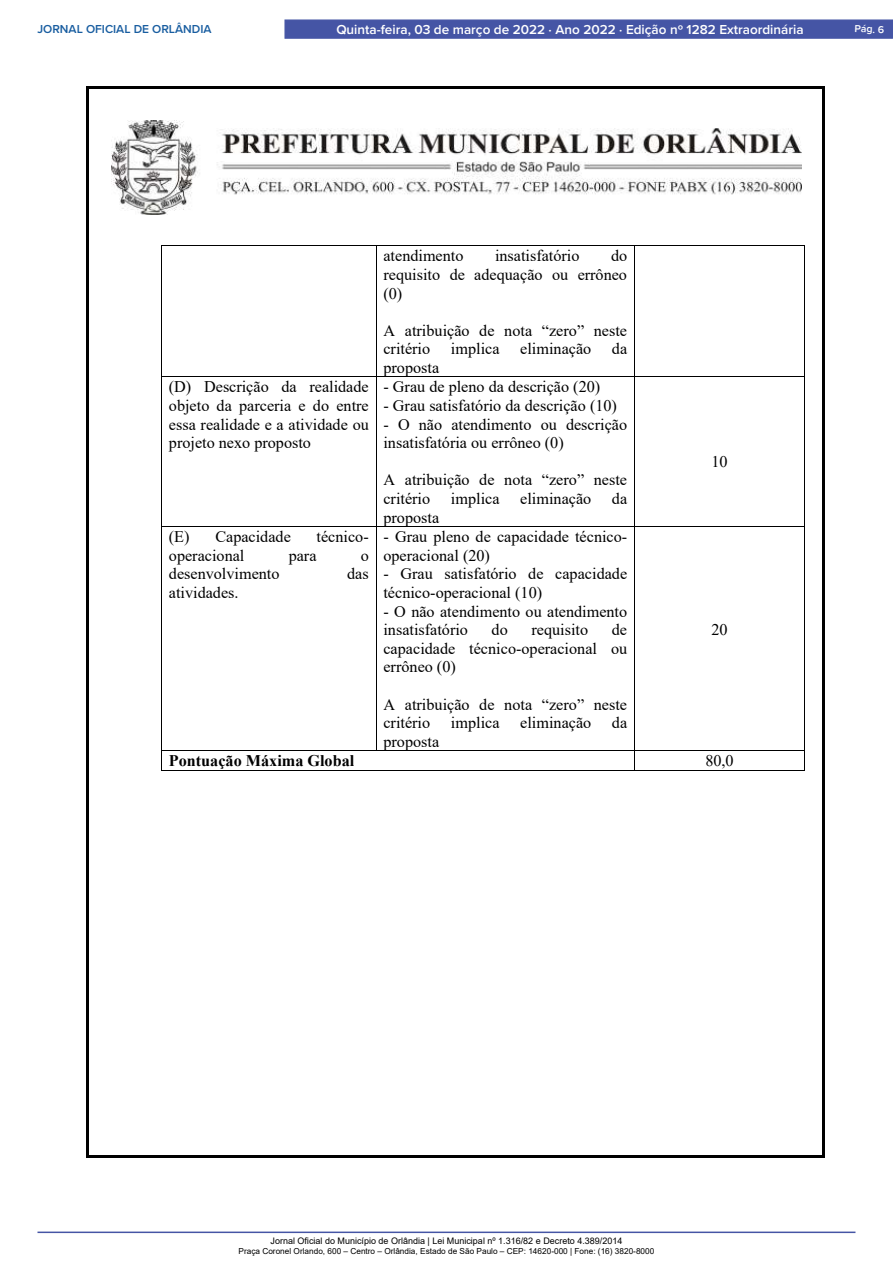
<style>
.page{position:relative;width:893px;height:1263px;background:#fff}
.page>*{position:absolute;margin:0;border:0;box-sizing:border-box;transform-origin:0 0}
.t1{font:16.2px/18.6px "Times New Roman";color:#000}
.t2{font:700 16.2px "Times New Roman";color:#000}
.t3{font:600 13.5px "Proxima Nova";color:#fff}
.t4{font:600 12px "Proxima Nova";color:#185da0}
.t5{font:600 10.5px "Proxima Nova";color:#fff}
.t6{font:9px "Arial";color:#000}
.t7{font:8.25px "Arial";color:#000}
</style>
<div class="page">
<hr style="left:38px;top:1231px;width:817px;height:2px;background:#4555a5">
<div style="left:284px;top:19px;width:609px;height:20px;background:#4555a5;border:1px solid #4555a5"></div>
<img style="left:111px;top:121px;width:691px;height:94px">
<hr style="left:162px;top:245px;width:214px;height:1px;background:#000">
<hr style="left:376px;top:245px;width:258px;height:1px;background:#000">
<hr style="left:635px;top:245px;width:169px;height:1px;background:#000">
<hr style="left:161px;top:246px;width:1px;height:130px;background:#000">
<hr style="left:376px;top:246px;width:1px;height:130px;background:#000">
<hr style="left:634px;top:246px;width:1px;height:130px;background:#000">
<hr style="left:804px;top:246px;width:1px;height:130px;background:#000">
<hr style="left:162px;top:376px;width:214px;height:1px;background:#000">
<hr style="left:376px;top:376px;width:258px;height:1px;background:#000">
<hr style="left:635px;top:376px;width:169px;height:1px;background:#000">
<hr style="left:161px;top:377px;width:1px;height:149px;background:#000">
<hr style="left:376px;top:377px;width:1px;height:149px;background:#000">
<hr style="left:634px;top:377px;width:1px;height:149px;background:#000">
<hr style="left:804px;top:377px;width:1px;height:149px;background:#000">
<hr style="left:162px;top:526px;width:214px;height:1px;background:#000">
<hr style="left:376px;top:526px;width:258px;height:1px;background:#000">
<hr style="left:635px;top:526px;width:169px;height:1px;background:#000">
<hr style="left:161px;top:527px;width:1px;height:223px;background:#000">
<hr style="left:376px;top:527px;width:1px;height:223px;background:#000">
<hr style="left:634px;top:527px;width:1px;height:223px;background:#000">
<hr style="left:804px;top:527px;width:1px;height:223px;background:#000">
<hr style="left:162px;top:750px;width:214px;height:1px;background:#000">
<hr style="left:376px;top:750px;width:258px;height:1px;background:#000">
<hr style="left:635px;top:750px;width:169px;height:1px;background:#000">
<svg style="left:161px;top:750px;width:1px;height:21px"></svg>
<hr style="left:162px;top:770px;width:472px;height:1px;background:#000">
<svg style="left:634px;top:750px;width:1px;height:21px"></svg>
<hr style="left:635px;top:770px;width:169px;height:1px;background:#000">
<svg style="left:804px;top:750px;width:1px;height:21px"></svg>
<hr style="left:89px;top:86px;width:733px;height:3px;background:#000">
<hr style="left:86px;top:89px;width:3px;height:1066px;background:#000">
<hr style="left:822px;top:89px;width:3px;height:1066px;background:#000">
<hr style="left:89px;top:1155px;width:733px;height:3px;background:#000">
<p class="t4" style="left:38px;top:20px;width:176px">JORNAL OFICIAL DE ORLÂNDIA</p>
<p class="t3" style="left:336px;top:19px;width:469px">Quinta-feira, 03 de março de 2022 ⋅ Ano 2022 ⋅ Edição nº 1282 Extraordinária</p>
<p class="t5" style="left:855px;top:21px;width:31px;rotate:2deg">Pág. 6</p>
<p class="t1" style="left:383px;top:246px;width:245px;text-align:justify;text-indent:228px">do requisito de adequação ou errôneo (0)</p>
<p class="t1" style="left:383px;top:321px;width:245px">A atribuição de nota “zero” neste critério</p>
<p class="t1" style="left:383px;top:246px;width:82px">atendimento</p>
<p class="t1" style="left:495px;top:246px;width:86px">insatisfatório</p>
<p class="t1" style="left:451px;top:339px;width:50px">implica</p>
<p class="t1" style="left:520px;top:339px;width:73px">eliminação</p>
<p class="t1" style="left:612px;top:339px;width:17px">da</p>
<p class="t1" style="left:383px;top:358px;width:57px">proposta</p>
<p class="t1" style="left:169px;top:377px;width:201px;text-align:justify">(D) Descrição da realidade objeto da parceria e do entre essa realidade e a atividade ou projeto nexo proposto</p>
<p class="t1" style="left:383px;top:377px;width:218px">- Grau de pleno da descrição (20)</p>
<p class="t1" style="left:383px;top:396px;width:235px">- Grau satisfatório da descrição (10)</p>
<p class="t1" style="left:383px;top:414px;width:245px">- O não atendimento ou descrição insatisfatória ou errôneo (0)</p>
<p class="t1" style="left:383px;top:470px;width:245px">A atribuição de nota “zero” neste critério</p>
<p class="t1" style="left:451px;top:489px;width:50px">implica</p>
<p class="t1" style="left:520px;top:489px;width:73px">eliminação</p>
<p class="t1" style="left:612px;top:489px;width:17px">da</p>
<p class="t1" style="left:169px;top:527px;width:124px">(E) Capacidade</p>
<p class="t1" style="left:317px;top:527px;width:54px">técnico-</p>
<p class="t1" style="left:169px;top:545px;width:77px">operacional</p>
<p class="t1" style="left:289px;top:545px;width:29px">para</p>
<p class="t1" style="left:361px;top:545px;width:10px">o</p>
<p class="t1" style="left:169px;top:564px;width:112px">desenvolvimento</p>
<p class="t1" style="left:347px;top:564px;width:23px">das</p>
<p class="t1" style="left:169px;top:583px;width:71px">atividades.</p>
<p class="t1" style="left:383px;top:507px;width:57px">proposta</p>
<p class="t1" style="left:383px;top:527px;width:245px">- Grau pleno de capacidade técnico&shy;operacional (20)</p>
<p class="t1" style="left:383px;top:564px;width:245px">- Grau satisfatório de capacidade técnico-operacional (10)</p>
<p class="t1" style="left:383px;top:601px;width:245px">- O não atendimento ou atendimento insatisfatório</p>
<p class="t1" style="left:383px;top:620px;width:245px;text-align:justify;text-indent:228px">de capacidade técnico-operacional ou errôneo (0)</p>
<p class="t1" style="left:383px;top:694px;width:245px">A atribuição de nota “zero” neste critério</p>
<p class="t1" style="left:492px;top:620px;width:18px">do</p>
<p class="t1" style="left:531px;top:620px;width:58px">requisito</p>
<p class="t1" style="left:451px;top:713px;width:50px">implica</p>
<p class="t1" style="left:520px;top:713px;width:73px">eliminação</p>
<p class="t1" style="left:612px;top:713px;width:17px">da</p>
<p class="t1" style="left:383px;top:732px;width:57px">proposta</p>
<p class="t1" style="left:711px;top:452px;width:18px">10</p>
<p class="t1" style="left:711px;top:620px;width:18px">20</p>
<p class="t2" style="left:169px;top:749px;width:187px">Pontuação Máxima Global</p>
<p class="t1" style="left:705px;top:751px;width:30px">80,0</p>
<p class="t6" style="left:271px;top:1235px;width:353px">Jornal Oficial do Município de Orlândia | Lei Municipal nº 1.316/82 e Decreto 4.389/2014</p>
<p class="t7" style="left:239px;top:1245px;width:417px">Praça Coronel Orlando, 600 – Centro – Orlândia, Estado de São Paulo – CEP: 14620-000 | Fone: (16) 3820-8000</p>
</div>
